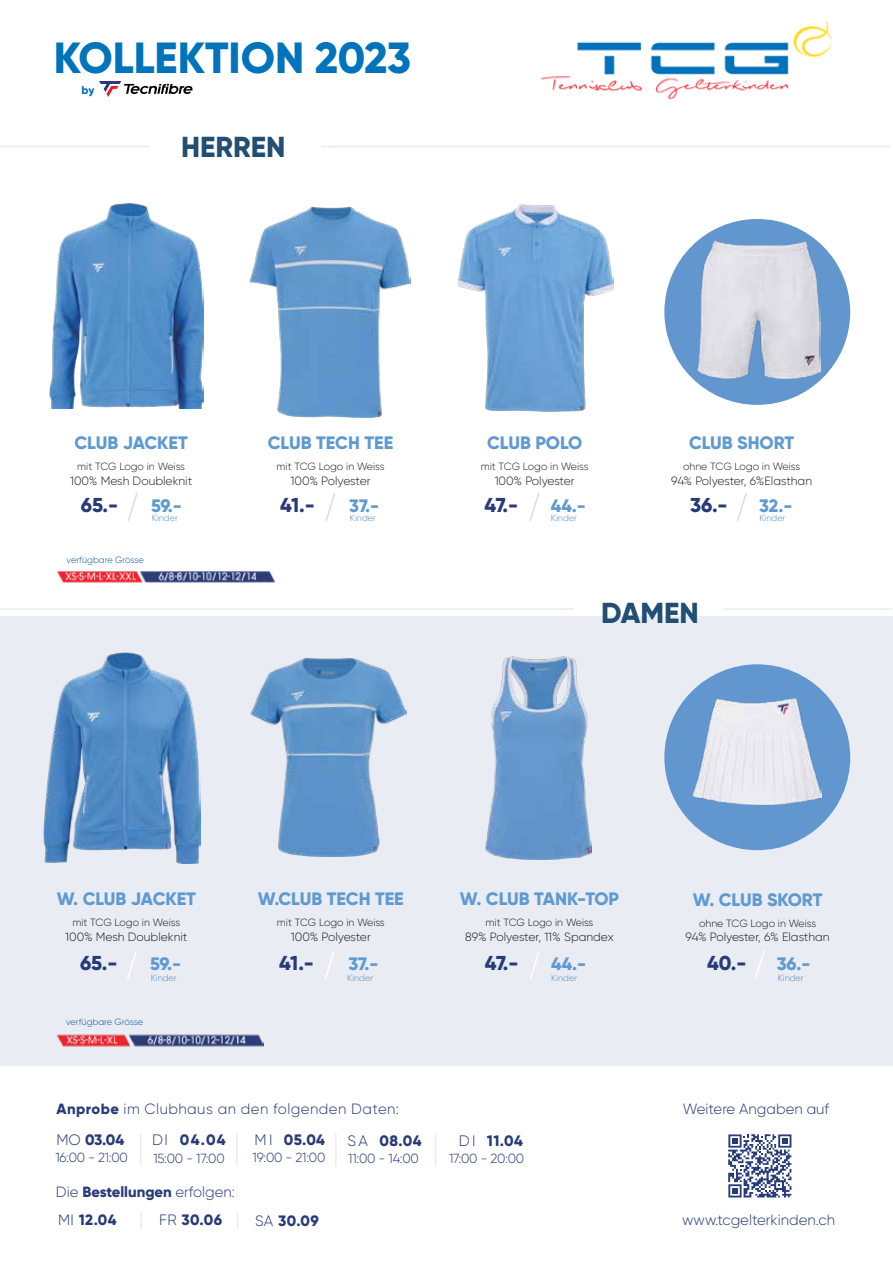
<style>
.page{position:relative;width:893px;height:1263px;background:#fff}
.page>*{position:absolute;margin:0;border:0;box-sizing:border-box;transform-origin:0 0}
.t1{font:800 43.5px "Gilroy";color:#0074bb}
.t2{font:800 28.95px "Gilroy";color:#214e72}
.t3{font:800 20.1px "Gilroy";letter-spacing:-.015em;color:#273b77}
.t4{font:800 18px "Gilroy";letter-spacing:-.005em;color:#5f9ad0}
.t5{font:800 15.15px "Gilroy";letter-spacing:.03em;color:#273b77}
.t6{font:800 15px "Gilroy";letter-spacing:.03em;color:#273b77}
.t7{font:300 14.85px "Gilroy";color:#273b77}
.t8{font:300 14.85px "Gilroy";letter-spacing:.03em;color:#273b77}
.t9{font:300 13.2px "Gilroy";letter-spacing:-.02em;color:#273b77}
.t10{font:300 12px "Gilroy";color:#231f20}
.t11{font:800 11.25px "Gilroy";color:#0074bb}
.t12{font:300 10.5px "Gilroy";color:#231f20}
.t13{font:300 9px "Gilroy";color:#528ecb}
.t14{font:300 9px "Gilroy";color:#0d56a1}
.s1{font-weight:800}
.s2{font-weight:300}
</style>
<div class="page">
<div style="left:0;top:616px;width:893px;height:450px;background:#e9ecf3"></div>
<img style="left:458px;top:205px;width:155px;height:206px">
<img style="left:250px;top:206px;width:160px;height:211px">
<img style="left:49px;top:203px;width:155px;height:205px">
<div style="left:664px;top:219px;width:186px;height:186px;background:#6196cf;border-radius:50%"></div>
<img style="left:697px;top:241px;width:123px;height:137px">
<img style="left:43px;top:652px;width:157px;height:211px">
<img style="left:250px;top:657px;width:157px;height:199px">
<img style="left:485px;top:656px;width:106px;height:204px">
<div style="left:664px;top:664px;width:186px;height:186px;background:#6196cf;border-radius:50%"></div>
<img style="left:693px;top:699px;width:129px;height:106px">
<hr style="left:0;top:146px;width:891px;height:1px;background:#e9ecf3">
<div style="left:150px;top:130px;width:171px;height:33px;background:#fff"></div>
<hr style="left:0;top:608px;width:892px;height:2px;background:#e9ecf3">
<div style="left:574px;top:591px;width:149px;height:25px;background:#fff"></div>
<svg style="left:99px;top:81px;width:94px;height:16px"></svg>
<img style="left:56px;top:1034px;width:208px;height:13px">
<img style="left:57px;top:571px;width:219px;height:12px">
<svg style="left:128px;top:493px;width:10px;height:28px"></svg>
<svg style="left:325px;top:493px;width:11px;height:28px"></svg>
<svg style="left:529px;top:493px;width:11px;height:28px"></svg>
<svg style="left:737px;top:493px;width:10px;height:28px"></svg>
<svg style="left:127px;top:951px;width:10px;height:28px"></svg>
<svg style="left:325px;top:951px;width:10px;height:28px"></svg>
<svg style="left:530px;top:951px;width:10px;height:28px"></svg>
<svg style="left:755px;top:951px;width:10px;height:28px"></svg>
<hr style="left:140px;top:1133px;width:1px;height:33px;background:#e9ecf3">
<hr style="left:236px;top:1133px;width:2px;height:33px;background:#e9ecf3">
<hr style="left:335px;top:1133px;width:2px;height:33px;background:#e9ecf3">
<hr style="left:435px;top:1133px;width:1px;height:33px;background:#e9ecf3">
<svg style="left:140px;top:1212px;width:2px;height:18px"></svg>
<svg style="left:237px;top:1212px;width:1px;height:18px"></svg>
<svg style="left:728px;top:1134px;width:63px;height:63px"></svg>
<img style="left:541px;top:19px;width:291px;height:81px">
<h1 class="t1" style="left:54px;top:31px;width:359px">KOLLEKTION 2023</h1>
<p class="t11" style="left:82px;top:83px;width:14px">by</p>
<h2 class="t2" style="left:181px;top:129px;width:106px">HERREN</h2>
<h3 class="t4" style="left:75px;top:431px;width:115px">CLUB JACKET</h3>
<p class="t12" style="left:77px;top:460px;width:109px">mit TCG Logo in Weiss</p>
<p class="t10" style="left:70px;top:473px;width:124px">100% Mesh Doubleknit</p>
<h3 class="t4" style="left:268px;top:431px;width:127px">CLUB TECH TEE</h3>
<p class="t12" style="left:277px;top:460px;width:109px">mit TCG Logo in Weiss</p>
<p class="t10" style="left:291px;top:473px;width:82px">100% Polyester</p>
<h3 class="t4" style="left:487px;top:431px;width:97px">CLUB POLO</h3>
<p class="t12" style="left:481px;top:460px;width:109px">mit TCG Logo in Weiss</p>
<p class="t10" style="left:495px;top:473px;width:82px">100% Polyester</p>
<h3 class="t4" style="left:689px;top:432px;width:107px">CLUB SHORT</h3>
<p class="t12" style="left:683px;top:460px;width:119px">ohne TCG Logo in Weiss</p>
<p class="t10" style="left:671px;top:473px;width:142px">94% Polyester, 6%Elasthan</p>
<h3 class="t3" style="left:81px;top:492px;width:39px">65.-</h3>
<h3 class="t4" style="left:151px;top:494px;width:32px">59.-</h3>
<h3 class="t3" style="left:280px;top:492px;width:36px">41.-</h3>
<h3 class="t4" style="left:349px;top:494px;width:32px">37.-</h3>
<h3 class="t3" style="left:484px;top:492px;width:35px">47.-</h3>
<h3 class="t4" style="left:551px;top:494px;width:37px">44.-</h3>
<h3 class="t3" style="left:690px;top:492px;width:39px">36.-</h3>
<h3 class="t4" style="left:759px;top:494px;width:35px">32.-</h3>
<p class="t13" style="left:152px;top:512px;width:28px">Kinder</p>
<p class="t13" style="left:350px;top:512px;width:28px">Kinder</p>
<p class="t13" style="left:551px;top:512px;width:28px">Kinder</p>
<p class="t13" style="left:759px;top:512px;width:28px">Kinder</p>
<p class="t14" style="left:67px;top:554px;width:79px">verfügbare Grösse</p>
<h2 class="t2" style="left:601px;top:594px;width:99px">DAMEN</h2>
<h3 class="t4" style="left:57px;top:888px;width:141px">W. CLUB JACKET</h3>
<p class="t12" style="left:72px;top:916px;width:109px">mit TCG Logo in Weiss</p>
<p class="t10" style="left:65px;top:929px;width:124px">100% Mesh Doubleknit</p>
<h3 class="t4" style="left:258px;top:888px;width:147px">W.CLUB TECH TEE</h3>
<p class="t12" style="left:277px;top:916px;width:109px">mit TCG Logo in Weiss</p>
<p class="t10" style="left:291px;top:929px;width:82px">100% Polyester</p>
<h3 class="t4" style="left:460px;top:888px;width:161px">W. CLUB TANK-TOP</h3>
<p class="t12" style="left:486px;top:916px;width:109px">mit TCG Logo in Weiss</p>
<p class="t10" style="left:465px;top:929px;width:150px">89% Polyester, 11% Spandex</p>
<h3 class="t4" style="left:693px;top:888px;width:131px">W. CLUB SKORT</h3>
<p class="t12" style="left:699px;top:917px;width:119px">ohne TCG Logo in Weiss</p>
<p class="t10" style="left:685px;top:929px;width:146px">94% Polyester, 6% Elasthan</p>
<h3 class="t3" style="left:80px;top:950px;width:39px">65.-</h3>
<h3 class="t4" style="left:150px;top:952px;width:32px">59.-</h3>
<h3 class="t3" style="left:279px;top:950px;width:36px">41.-</h3>
<h3 class="t4" style="left:348px;top:952px;width:32px">37.-</h3>
<h3 class="t3" style="left:485px;top:950px;width:35px">47.-</h3>
<h3 class="t4" style="left:551px;top:952px;width:37px">44.-</h3>
<h3 class="t3" style="left:707px;top:950px;width:41px">40.-</h3>
<h3 class="t4" style="left:777px;top:952px;width:35px">36.-</h3>
<p class="t13" style="left:151px;top:972px;width:28px">Kinder</p>
<p class="t13" style="left:347px;top:972px;width:28px">Kinder</p>
<p class="t13" style="left:551px;top:972px;width:28px">Kinder</p>
<p class="t13" style="left:778px;top:972px;width:28px">Kinder</p>
<p class="t14" style="left:66px;top:1016px;width:79px">verfügbare Grösse</p>
<p class="t8" style="left:57px;top:1100px;width:344px"><span class="s1">Anprobe</span> im Clubhaus an den folgenden Daten:</p>
<p class="t9" style="left:55px;top:1150px;width:74px">16:00 - 21:00</p>
<p class="t5" style="left:56px;top:1130px;width:69px"><span class="s2">MO</span> 03.04</p>
<p class="t5" style="left:152px;top:1130px;width:75px"><span class="s2">DI</span> 04.04</p>
<p class="t9" style="left:153px;top:1150px;width:73px">15:00 - 17:00</p>
<p class="t5" style="left:254px;top:1130px;width:72px"><span class="s2">MI</span> 05.04</p>
<p class="t9" style="left:253px;top:1149px;width:74px">19:00 - 21:00</p>
<p class="t5" style="left:348px;top:1131px;width:75px"><span class="s2">SA</span> 08.04</p>
<p class="t9" style="left:348px;top:1150px;width:72px">11:00 - 14:00</p>
<p class="t5" style="left:459px;top:1131px;width:66px"><span class="s2">DI</span> 11.04</p>
<p class="t9" style="left:449px;top:1150px;width:77px">17:00 - 20:00</p>
<p class="t7" style="left:683px;top:1100px;width:148px">Weitere Angaben auf</p>
<p class="t7" style="left:56px;top:1183px;width:181px">Die <span class="s1">Bestellungen</span> erfolgen:</p>
<p class="t6" style="left:58px;top:1210px;width:60px"><span class="s2">MI</span> 12.04</p>
<p class="t6" style="left:159px;top:1210px;width:64px"><span class="s2">FR</span> 30.06</p>
<p class="t6" style="left:255px;top:1211px;width:65px"><span class="s2">SA</span> 30.09</p>
<p class="t7" style="left:682px;top:1211px;width:154px">www.tcgelterkinden.ch</p>
</div>
